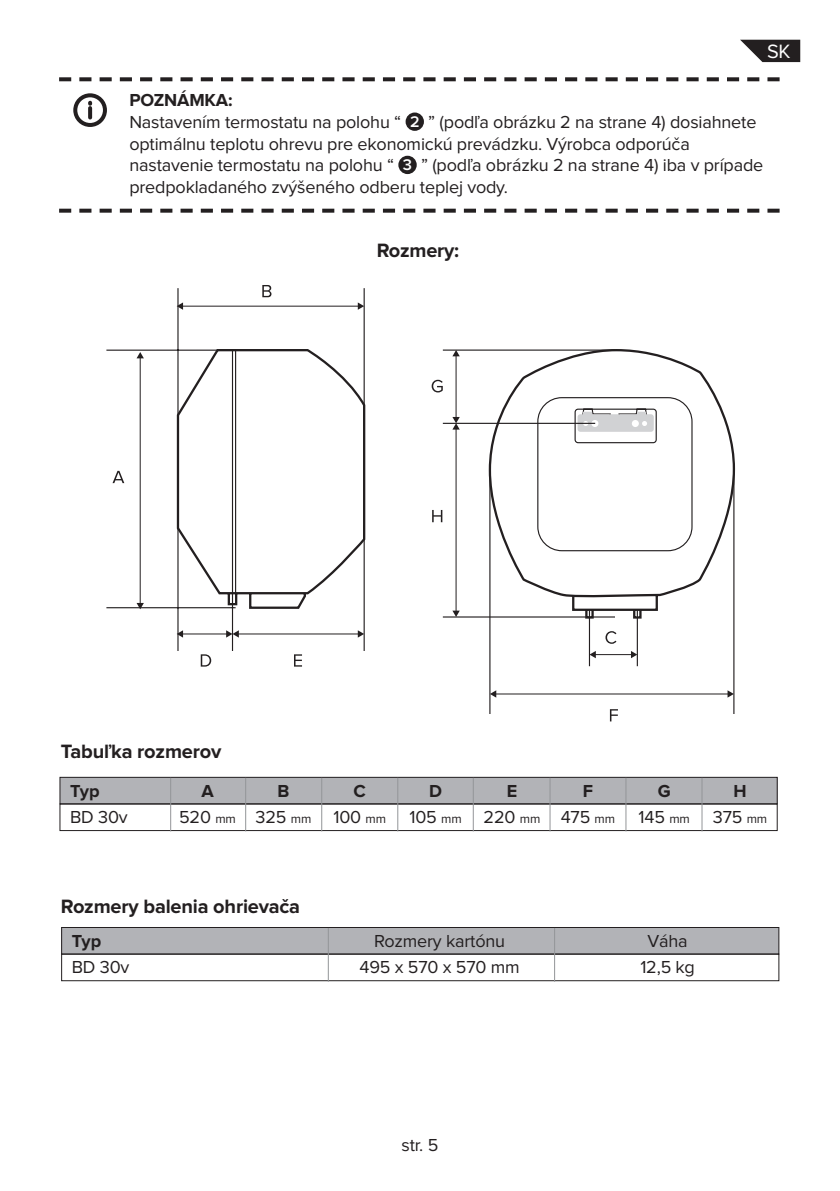
<style>
.page{position:relative;width:840px;height:1191px;background:#fff}
.page>*{position:absolute;margin:0;border:0;box-sizing:border-box;transform-origin:0 0}
.t1{font:700 20px "Proxima Nova";letter-spacing:-.01em;color:#231f20}
.t2{font:20px "Proxima Nova";color:#fff}
.t3{font:18px/26.4px "Proxima Nova";letter-spacing:-.01em;color:#231f20;text-align:center}
.t4{font:700 18px "Proxima Nova";color:#231f20}
.s1{font-weight:700}
.s2{font-weight:600;font-size:16px;color:#fff}
.s3{font-size:12.8px}
</style>
<div class="page">
<svg style="left:740px;top:40px;width:59px;height:22px"></svg>
<div style="left:62px;top:927px;width:716px;height:27px;background:#b2b3b7"></div>
<div style="left:61px;top:927px;width:717px;height:27px;border:1px solid #231f20"></div>
<div style="left:61px;top:953px;width:717px;height:28px;border:1px solid #231f20"></div>
<hr style="left:327px;top:928px;width:1px;height:53px;background:#939598">
<hr style="left:553px;top:928px;width:1px;height:53px;background:#939598">
<div style="left:405px;top:112px;width:18px;height:19px;background:#231f20;border-radius:50%"></div>
<div style="left:398px;top:156px;width:18px;height:18px;background:#231f20;border-radius:50%"></div>
<svg style="left:59px;top:77px;width:720px;height:4px"></svg>
<svg style="left:59px;top:209px;width:720px;height:4px"></svg>
<div style="left:73px;top:93px;width:34px;height:34px;border:4px solid #231f20;border-radius:50%"></div>
<svg style="left:88px;top:108px;width:4px;height:10px"></svg>
<div style="left:60px;top:777px;width:716px;height:27px;background:#b2b3b7"></div>
<div style="left:60px;top:777px;width:717px;height:27px;border:1px solid #231f20"></div>
<div style="left:60px;top:803px;width:717px;height:28px;border:1px solid #231f20"></div>
<hr style="left:170px;top:778px;width:1px;height:53px;background:#939598">
<hr style="left:245px;top:778px;width:1px;height:53px;background:#939598">
<hr style="left:321px;top:778px;width:1px;height:53px;background:#939598">
<hr style="left:397px;top:778px;width:1px;height:53px;background:#939598">
<hr style="left:472px;top:778px;width:1px;height:53px;background:#939598">
<hr style="left:549px;top:778px;width:1px;height:53px;background:#939598">
<hr style="left:625px;top:778px;width:1px;height:53px;background:#939598">
<hr style="left:701px;top:778px;width:1px;height:53px;background:#939598">
<svg style="left:487px;top:349px;width:248px;height:271px"></svg>
<svg style="left:175px;top:348px;width:191px;height:262px"></svg>
<hr style="left:232px;top:350px;width:1px;height:243px;background:#231f20">
<hr style="left:235px;top:350px;width:1px;height:243px;background:#231f20">
<hr style="left:177px;top:288px;width:1px;height:138px;background:#231f20">
<hr style="left:177px;top:513px;width:1px;height:138px;background:#231f20">
<hr style="left:232px;top:593px;width:1px;height:58px;background:#231f20">
<hr style="left:363px;top:526px;width:1px;height:125px;background:#231f20">
<hr style="left:489px;top:472px;width:1px;height:242px;background:#231f20">
<hr style="left:588px;top:610px;width:1px;height:56px;background:#231f20">
<hr style="left:636px;top:610px;width:1px;height:56px;background:#231f20">
<hr style="left:733px;top:472px;width:1px;height:242px;background:#231f20">
<hr style="left:363px;top:288px;width:1px;height:138px;background:#231f20">
<hr style="left:106px;top:349px;width:129px;height:2px;background:#231f20">
<hr style="left:106px;top:607px;width:129px;height:1px;background:#231f20">
<hr style="left:182px;top:306px;width:176px;height:1px;background:#231f20">
<svg style="left:177px;top:302px;width:6px;height:8px"></svg>
<svg style="left:357px;top:302px;width:7px;height:8px"></svg>
<hr style="left:182px;top:633px;width:45px;height:1px;background:#231f20">
<svg style="left:177px;top:630px;width:6px;height:7px"></svg>
<hr style="left:238px;top:633px;width:120px;height:1px;background:#231f20">
<svg style="left:226px;top:630px;width:13px;height:7px"></svg>
<svg style="left:357px;top:630px;width:7px;height:7px"></svg>
<hr style="left:495px;top:693px;width:233px;height:1px;background:#231f20">
<svg style="left:489px;top:690px;width:7px;height:7px"></svg>
<svg style="left:727px;top:690px;width:6px;height:7px"></svg>
<hr style="left:594px;top:654px;width:37px;height:1px;background:#231f20">
<svg style="left:589px;top:651px;width:6px;height:7px"></svg>
<svg style="left:630px;top:651px;width:7px;height:7px"></svg>
<hr style="left:455px;top:355px;width:1px;height:63px;background:#231f20">
<svg style="left:452px;top:351px;width:7px;height:5px"></svg>
<hr style="left:455px;top:428px;width:1px;height:183px;background:#231f20">
<svg style="left:452px;top:417px;width:7px;height:12px"></svg>
<svg style="left:452px;top:610px;width:7px;height:6px"></svg>
<hr style="left:140px;top:357px;width:1px;height:247px;background:#231f20">
<svg style="left:136px;top:352px;width:8px;height:6px"></svg>
<svg style="left:136px;top:603px;width:8px;height:6px"></svg>
<svg style="left:262px;top:285px;width:9px;height:12px"></svg>
<svg style="left:112px;top:471px;width:12px;height:12px"></svg>
<svg style="left:201px;top:654px;width:10px;height:12px"></svg>
<svg style="left:294px;top:654px;width:8px;height:12px"></svg>
<svg style="left:609px;top:709px;width:8px;height:12px"></svg>
<svg style="left:605px;top:631px;width:11px;height:13px"></svg>
<svg style="left:431px;top:380px;width:11px;height:12px"></svg>
<svg style="left:432px;top:510px;width:10px;height:12px"></svg>
<svg style="left:536px;top:396px;width:156px;height:156px"></svg>
<hr style="left:442px;top:423px;width:153px;height:1px;background:#231f20">
<hr style="left:442px;top:616px;width:172px;height:1px;background:#231f20">
<hr style="left:442px;top:349px;width:172px;height:2px;background:#231f20">
<p class="t2" style="left:766px;top:42px;width:25px">SK</p>
<p class="t3" style="left:129px;top:90px;width:635px;line-height:21.6px;text-align:left"><span class="s1">POZNÁMKA:<br></span>Nastavením termostatu na polohu “ <span class="s2">2</span> ” (podľa obrázku 2 na strane 4) dosiahnete optimálnu teplotu ohrevu pre ekonomickú prevádzku. Výrobca odporúča nastavenie termostatu na polohu “ <span class="s2">3</span> ” (podľa obrázku 2 na strane 4) iba v prípade predpokladaného zvýšeného odberu teplej vody.</p>
<p class="t1" style="left:376px;top:241px;width:84px">Rozmery:</p>
<p class="t1" style="left:61px;top:742px;width:162px">Tabuľka rozmerov</p>
<p class="t4" style="left:70px;top:782px;width:31px">Typ</p>
<p class="t3" style="left:70px;top:804px;width:59px">BD 30v</p>
<p class="t3" style="left:333px;top:778px;width:54px"><span class="s1">C<br></span>100 <span class="s3">mm</span></p>
<p class="t3" style="left:638px;top:778px;width:53px"><span class="s1">G<br></span>145 <span class="s3">mm</span></p>
<p class="t3" style="left:179px;top:778px;width:58px"><span class="s1">A<br></span>520 <span class="s3">mm</span></p>
<p class="t3" style="left:483px;top:778px;width:58px"><span class="s1">E<br></span>220 <span class="s3">mm</span></p>
<p class="t3" style="left:255px;top:778px;width:57px"><span class="s1">B<br></span>325 <span class="s3">mm</span></p>
<p class="t3" style="left:560px;top:778px;width:56px"><span class="s1">F<br></span>475 <span class="s3">mm</span></p>
<p class="t3" style="left:409px;top:778px;width:54px"><span class="s1">D<br></span>105 <span class="s3">mm</span></p>
<p class="t3" style="left:712px;top:778px;width:56px"><span class="s1">H<br></span>375 <span class="s3">mm</span></p>
<p class="t1" style="left:61px;top:897px;width:240px">Rozmery balenia ohrievača</p>
<p class="t4" style="left:72px;top:932px;width:31px">Typ</p>
<p class="t3" style="left:72px;top:954px;width:59px">BD 30v</p>
<p class="t3" style="left:359px;top:928px;width:161px">Rozmery kartónu<br>495 x 570 x 570 mm</p>
<p class="t3" style="left:640px;top:928px;width:56px">Váha<br>12,5 kg</p>
<p class="t3" style="left:401px;top:1132px;width:38px">str. 5</p>
</div>
